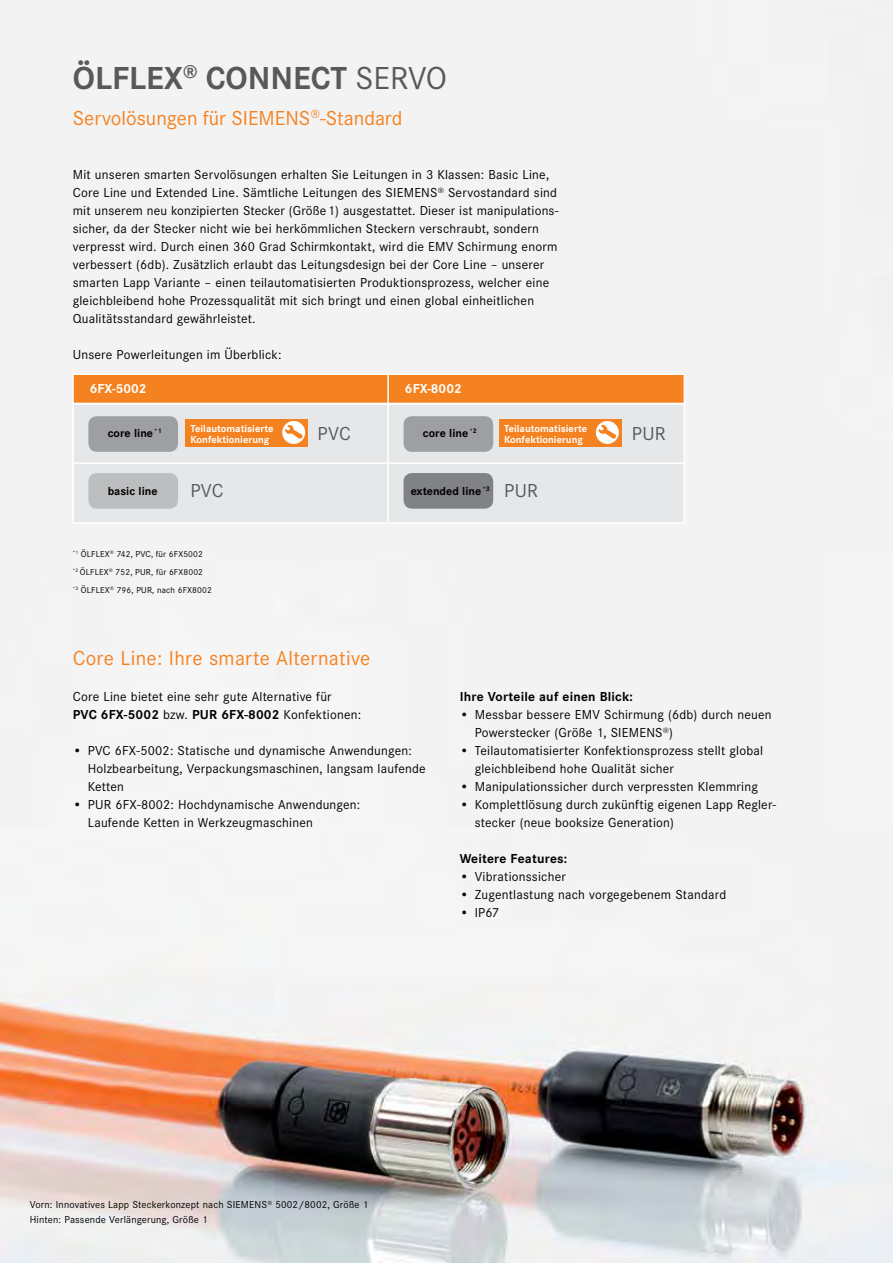
<style>
.page{position:relative;width:893px;height:1263px;background:#fff}
.page>*{position:absolute;margin:0;border:0;box-sizing:border-box;transform-origin:0 0}
.t1{font:700 33px "Corporate STOT";color:#58595b}
.t2{font:21px "Corporate STOT";color:#f58220}
.t3{font:19.5px "Corporate STOT";letter-spacing:.015em;color:#58595b}
.t4{font:13.5px/18px "Corporate STOT";letter-spacing:.015em;color:#000}
.t5{font:700 13.5px "Corporate STOT";letter-spacing:.015em;color:#000}
.t6{font:700 13.5px "Corporate STOT";color:#fff}
.t7{font:700 12px "Corporate STOT";color:#000}
.t8{font:10.5px/15px "Corporate STOT";letter-spacing:.015em;color:#000}
.t9{font:700 10.5px/10.5px "Corporate STOT";color:#fff}
.t10{font:9px/18px "Corporate STOT";letter-spacing:.015em;color:#000}
.s1{font-weight:400}
.s2{font-weight:700}
</style>
<div class="page">
<img style="left:0;top:0;width:893px;height:1263px">
<div style="left:72px;top:373px;width:613px;height:31px;background:#f58220;border:2px solid #fff"></div>
<div style="left:72px;top:403px;width:613px;height:121px;background:#e6e7e8;border:2px solid #fff"></div>
<div style="left:88px;top:416px;width:90px;height:36px;background:#9d9fa2;border-radius:9px"></div>
<div style="left:88px;top:473px;width:90px;height:36px;background:#bcbec0;border-radius:9px"></div>
<div style="left:404px;top:473px;width:89px;height:36px;background:#808285;border-radius:9px"></div>
<div style="left:404px;top:416px;width:89px;height:36px;background:#9d9fa2;border-radius:9px"></div>
<div style="left:185px;top:419px;width:123px;height:28px;background:#f58220"></div>
<div style="left:282px;top:421px;width:23px;height:23px;background:#fff;border-radius:50%"></div>
<svg style="left:285px;top:425px;width:18px;height:14px"></svg>
<div style="left:499px;top:419px;width:123px;height:28px;background:#f58220"></div>
<div style="left:596px;top:421px;width:23px;height:23px;background:#fff;border-radius:50%"></div>
<svg style="left:598px;top:425px;width:18px;height:14px"></svg>
<hr style="left:73px;top:462px;width:612px;height:2px;background:#fff">
<hr style="left:387px;top:374px;width:2px;height:147px;background:#fff">
<h1 class="t1" style="left:73px;top:59px;width:376px">ÖLFLEX<sup>®</sup> CONNECT <span class="s1">SERVO</span></h1>
<h2 class="t2" style="left:73px;top:106px;width:331px">Servolösungen für SIEMENS<sup>®</sup>-Standard</h2>
<p class="t4" style="left:73px;top:166px;width:487px">Mit unseren smarten Servolösungen erhalten Sie Leitungen in 3 Klassen: Basic Line, Core Line und Extended Line. Sämtliche Leitungen des SIEMENS<sup>®</sup> Servostandard sind mit unserem neu konzipierten Stecker (Größe 1) ausgestattet. Dieser ist manipulations&shy;sicher, da der Stecker nicht wie bei herkömmlichen Steckern verschraubt, sondern verpresst wird. Durch einen 360 Grad Schirmkontakt, wird die EMV Schirmung enorm verbessert (6db). Zusätzlich erlaubt das Leitungsdesign bei der Core Line – unserer smarten Lapp Variante – einen teilautomatisierten Produktionsprozess, welcher eine gleichbleibend hohe Prozessqualität mit sich bringt und einen global einheitlichen Qualitätsstandard gewährleistet.</p>
<p class="t4" style="left:73px;top:346px;width:210px">Unsere Powerleitungen im Überblick:</p>
<p class="t6" style="left:90px;top:381px;width:58px">6FX-5002</p>
<p class="t6" style="left:405px;top:381px;width:58px">6FX-8002</p>
<p class="t7" style="left:108px;top:426px;width:56px">core line <sup>*1</sup></p>
<p class="t9" style="left:190px;top:424px;width:85px">Teilautomatisierte<br>Konfektionierung</p>
<p class="t9" style="left:504px;top:424px;width:85px">Teilautomatisierte<br>Konfektionierung</p>
<h3 class="t3" style="left:632px;top:422px;width:35px">PUR</h3>
<h3 class="t3" style="left:318px;top:423px;width:35px">PVC</h3>
<p class="t7" style="left:423px;top:426px;width:56px">core line <sup>*2</sup></p>
<h3 class="t3" style="left:190px;top:480px;width:35px">PVC</h3>
<h3 class="t3" style="left:504px;top:480px;width:35px">PUR</h3>
<p class="t7" style="left:108px;top:484px;width:51px">basic line</p>
<p class="t7" style="left:411px;top:484px;width:81px">extended line <sup>*3</sup></p>
<p class="t10" style="left:73px;top:545px;width:141px"><sup>*1</sup> ÖLFLEX<sup>®</sup> 742, PVC, für 6FX5002<br><sup>*2</sup> ÖLFLEX<sup>®</sup> 752, PUR, für 6FX8002<br><sup>*3</sup> ÖLFLEX<sup>®</sup> 796, PUR, nach 6FX8002</p>
<h2 class="t2" style="left:73px;top:646px;width:299px">Core Line: Ihre smarte Alternative</h2>
<p class="t4" style="left:73px;top:688px;width:290px">Core Line bietet eine sehr gute Alternative für<br><span class="s2">PVC 6FX-5002</span> bzw. <span class="s2">PUR 6FX-8002</span> Konfektionen:</p>
<p class="t4" style="left:88px;top:742px;width:339px;text-indent:-15px">• PVC 6FX-5002: Statische und dynamische Anwendungen:<br>Holzbearbeitung, Verpackungsmaschinen, langsam laufende<br>Ketten</p>
<p class="t4" style="left:88px;top:796px;width:274px;text-indent:-15px">• PUR 6FX-8002: Hochdynamische Anwendungen:<br>Laufende Ketten in Werkzeugmaschinen</p>
<p class="t5" style="left:460px;top:689px;width:175px">Ihre Vorteile auf einen Blick:</p>
<p class="t4" style="left:475px;top:706px;width:298px;text-indent:-15px">• Messbar bessere EMV Schirmung (6db) durch neuen<br>Powerstecker (Größe 1, SIEMENS<sup>®</sup>)</p>
<p class="t4" style="left:475px;top:742px;width:290px;text-indent:-15px">• Teilautomatisierter Konfektionsprozess stellt global gleichbleibend hohe Qualität sicher</p>
<p class="t4" style="left:460px;top:778px;width:300px">• Manipulationssicher durch verpressten Klemmring</p>
<p class="t4" style="left:475px;top:796px;width:303px;text-indent:-15px">• Komplettlösung durch zukünftig eigenen Lapp Regler&shy;stecker (neue booksize Generation)</p>
<p class="t5" style="left:460px;top:851px;width:109px">Weitere Features:</p>
<p class="t4" style="left:460px;top:868px;width:108px">• Vibrationssicher</p>
<p class="t4" style="left:460px;top:886px;width:268px">• Zugentlastung nach vorgegebenem Standard</p>
<p class="t4" style="left:460px;top:904px;width:41px">• IP67</p>
<p class="t8" style="left:30px;top:1197px;width:340px">Vorn: Innovatives Lapp Steckerkonzept nach SIEMENS<sup>®</sup> 5002/8002, Größe 1<br>Hinten: Passende Verlängerung, Größe 1</p>
</div>
